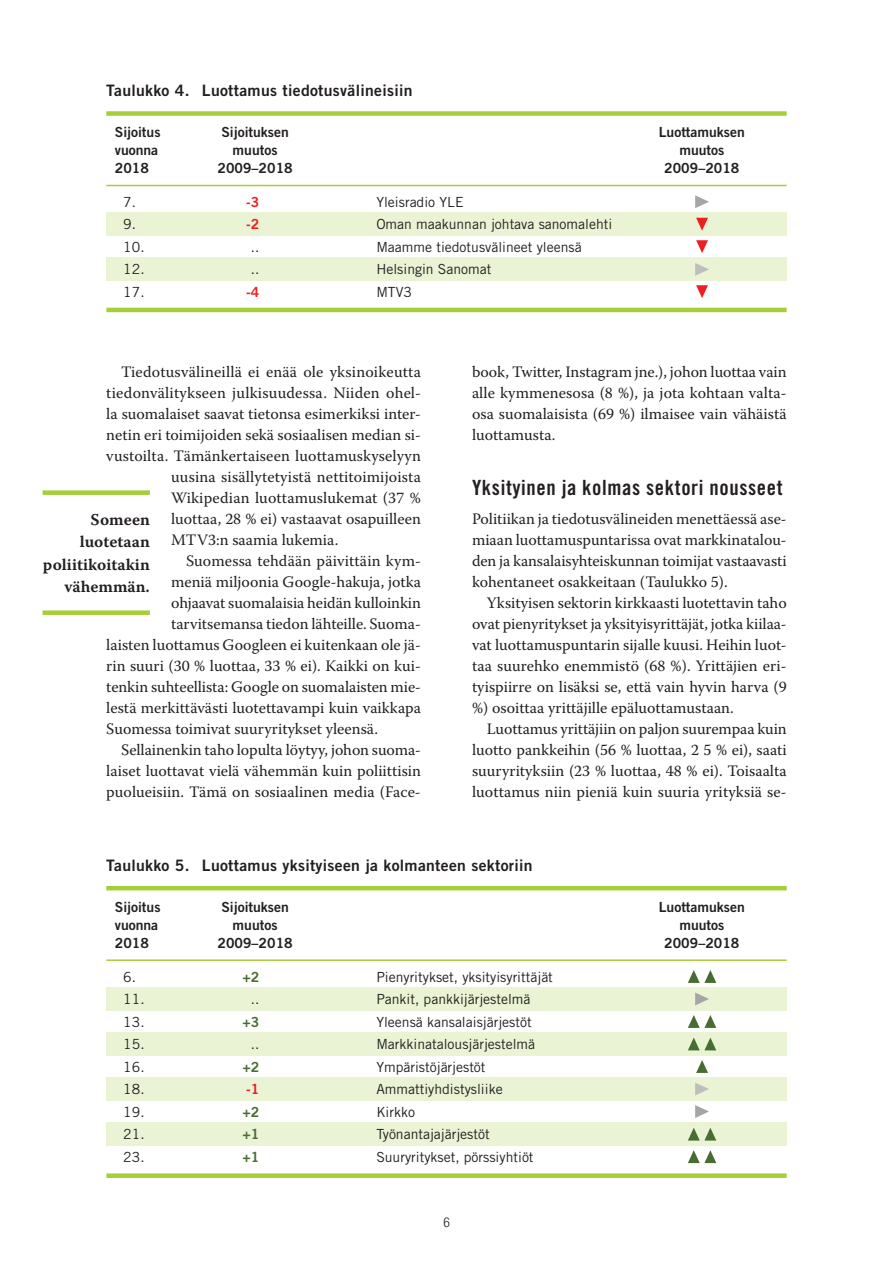
<style>
.page{position:relative;width:893px;height:1263px;background:#fff}
.page>*{position:absolute;margin:0;border:0;box-sizing:border-box;transform-origin:0 0}
.t1{font:21px "Trade Gothic LT Std Bd Cn 20";letter-spacing:.03em;color:#231f20}
.t2{font:16.5px/22.5px "Warnock Pro Semibold Capt";color:#231f20;text-align:right}
.t3{font:15.9px/21px "Warnock Pro";color:#231f20;text-align:justify}
.t4{font:15.75px "Trade Gothic LT Std Bd 2";letter-spacing:.02em;color:#231f20}
.t5{font:13.95px "Trade Gothic LT Std";color:#231f20}
.t6{font:13.95px "Trade Gothic LT Std Bd 2";color:#231f20}
.t7{font:13.95px "Trade Gothic LT Std Bd 2";color:#476d33}
.t8{font:13.95px "Trade Gothic LT Std Bd 2";color:#ee1d23}
.t9{font:300 condensed 13.5px "Helvetica Neue LT Std";color:#231f20}
</style>
<div class="page">
<div style="left:106px;top:258px;width:681px;height:23px;background:#eaf3d4"></div>
<div style="left:106px;top:213px;width:681px;height:23px;background:#eaf3d4"></div>
<hr style="left:106px;top:185px;width:681px;height:1px;background:#a6ce39">
<div style="left:106px;top:111px;width:681px;height:5px;background:#a6ce39"></div>
<hr style="left:106px;top:308px;width:681px;height:4px;background:#a6ce39">
<svg style="left:695px;top:263px;width:14px;height:13px"></svg>
<svg style="left:696px;top:285px;width:12px;height:13px"></svg>
<svg style="left:696px;top:240px;width:12px;height:13px"></svg>
<svg style="left:696px;top:218px;width:12px;height:13px"></svg>
<svg style="left:695px;top:195px;width:14px;height:13px"></svg>
<div style="left:106px;top:1077px;width:681px;height:24px;background:#eaf3d4"></div>
<div style="left:106px;top:1032px;width:681px;height:24px;background:#eaf3d4"></div>
<div style="left:106px;top:987px;width:681px;height:24px;background:#eaf3d4"></div>
<div style="left:106px;top:1122px;width:681px;height:24px;background:#eaf3d4"></div>
<hr style="left:106px;top:959px;width:681px;height:2px;background:#a6ce39">
<hr style="left:106px;top:886px;width:681px;height:4px;background:#a6ce39">
<div style="left:106px;top:1173px;width:681px;height:5px;background:#a6ce39"></div>
<svg style="left:688px;top:1015px;width:28px;height:13px"></svg>
<svg style="left:695px;top:1083px;width:14px;height:12px"></svg>
<svg style="left:688px;top:1037px;width:28px;height:13px"></svg>
<svg style="left:688px;top:1128px;width:28px;height:12px"></svg>
<svg style="left:696px;top:1060px;width:12px;height:13px"></svg>
<svg style="left:688px;top:1150px;width:28px;height:13px"></svg>
<svg style="left:688px;top:970px;width:28px;height:13px"></svg>
<svg style="left:695px;top:1105px;width:14px;height:13px"></svg>
<svg style="left:695px;top:992px;width:14px;height:13px"></svg>
<div style="left:43px;top:490px;width:107px;height:5px;background:#a6ce39"></div>
<div style="left:43px;top:610px;width:107px;height:5px;background:#a6ce39"></div>
<p class="t4" style="left:106px;top:81px;width:308px">Taulukko 4. Luottamus tiedotusvälineisiin</p>
<p class="t6" style="left:115px;top:124px;width:47px">Sijoitus</p>
<p class="t6" style="left:221px;top:124px;width:69px">Sijoituksen</p>
<p class="t6" style="left:659px;top:124px;width:88px">Luottamuksen</p>
<p class="t6" style="left:115px;top:142px;width:45px">vuonna</p>
<p class="t6" style="left:233px;top:142px;width:46px">muutos</p>
<p class="t6" style="left:679px;top:142px;width:46px">muutos</p>
<p class="t6" style="left:115px;top:160px;width:36px">2018</p>
<p class="t6" style="left:218px;top:160px;width:77px">2009–2018</p>
<p class="t6" style="left:664px;top:160px;width:77px">2009–2018</p>
<p class="t5" style="left:123px;top:194px;width:14px">7.</p>
<p class="t8" style="left:246px;top:193px;width:15px">-3</p>
<p class="t5" style="left:376px;top:194px;width:89px">Yleisradio YLE</p>
<p class="t5" style="left:123px;top:216px;width:14px">9.</p>
<p class="t8" style="left:246px;top:216px;width:15px">-2</p>
<p class="t5" style="left:376px;top:216px;width:237px">Oman maakunnan johtava sanomalehti</p>
<p class="t5" style="left:123px;top:239px;width:23px">10.</p>
<p class="t5" style="left:251px;top:239px;width:10px">..</p>
<p class="t5" style="left:376px;top:239px;width:207px">Maamme tiedotusvälineet yleensä</p>
<p class="t5" style="left:123px;top:261px;width:23px">12.</p>
<p class="t5" style="left:251px;top:261px;width:10px">..</p>
<p class="t5" style="left:376px;top:261px;width:117px">Helsingin Sanomat</p>
<p class="t5" style="left:123px;top:284px;width:23px">17.</p>
<p class="t8" style="left:246px;top:283px;width:15px">-4</p>
<p class="t5" style="left:376px;top:284px;width:37px">MTV3</p>
<p class="t3" style="left:121px;top:361px;width:301px">Tiedotusvälineillä ei enää ole yksinoikeutta</p>
<p class="t3" style="left:106px;top:382px;width:316px">tiedonvälitykseen julkisuudessa. Niiden ohel-</p>
<p class="t3" style="left:106px;top:403px;width:316px">la suomalaiset saavat tietonsa esimerkiksi inter-</p>
<p class="t3" style="left:106px;top:424px;width:316px">netin eri toimijoiden sekä sosiaalisen median si-</p>
<p class="t3" style="left:106px;top:445px;width:316px">vustoilta. Tämänkertaiseen luottamuskyselyyn</p>
<p class="t3" style="left:171px;top:466px;width:251px">uusina sisällytetyistä nettitoimijoista</p>
<p class="t3" style="left:171px;top:487px;width:251px">Wikipedian luottamuslukemat (37 %</p>
<p class="t3" style="left:171px;top:508px;width:251px">luottaa, 28 % ei) vastaavat osapuilleen</p>
<p class="t3" style="left:171px;top:529px;width:169px">MTV3:n saamia lukemia.</p>
<p class="t3" style="left:186px;top:550px;width:236px">Suomessa tehdään päivittäin kym-</p>
<p class="t3" style="left:171px;top:571px;width:251px">meniä miljoonia Google-hakuja, jotka</p>
<p class="t3" style="left:171px;top:592px;width:251px">ohjaavat suomalaisia heidän kulloinkin</p>
<p class="t3" style="left:171px;top:613px;width:251px">tarvitsemansa tiedon lähteille. Suoma-</p>
<p class="t3" style="left:106px;top:634px;width:316px">laisten luottamus Googleen ei kuitenkaan ole jä-</p>
<p class="t3" style="left:106px;top:655px;width:316px">rin suuri (30 % luottaa, 33 % ei). Kaikki on kui-</p>
<p class="t3" style="left:106px;top:676px;width:316px">tenkin suhteellista: Google on suomalaisten mie-</p>
<p class="t3" style="left:106px;top:697px;width:316px">lestä merkittävästi luotettavampi kuin vaikkapa</p>
<p class="t3" style="left:106px;top:718px;width:273px">Suomessa toimivat suuryritykset yleensä.</p>
<p class="t3" style="left:121px;top:739px;width:301px">Sellainenkin taho lopulta löytyy, johon suoma-</p>
<p class="t3" style="left:106px;top:760px;width:316px">laiset luottavat vielä vähemmän kuin poliittisin</p>
<p class="t3" style="left:106px;top:781px;width:316px">puolueisiin. Tämä on sosiaalinen media (Face-</p>
<p class="t2" style="left:43px;top:508px;width:108px">Someen luotetaan poliitikoitakin vähemmän.</p>
<p class="t3" style="left:472px;top:361px;width:316px">book, Twitter, Instagram jne.), johon luottaa vain alle kymmenesosa (8 %), ja jota kohtaan valta&shy;osa suomalaisista (69 %) ilmaisee vain vähäistä luottamusta.</p>
<h1 class="t1" style="left:472px;top:475px;width:312px">Yksityinen ja kolmas sektori nousseet</h1>
<p class="t3" style="left:472px;top:508px;width:316px">Politiikan ja tiedotusvälineiden menettäessä ase&shy;miaan luottamuspuntarissa ovat markkinatalou&shy;den ja kansalaisyhteiskunnan toimijat vastaavasti kohentaneet osakkeitaan (Taulukko 5).</p>
<p class="t3" style="left:472px;top:592px;width:316px;text-indent:15px">Yksityisen sektorin kirkkaasti luotettavin taho ovat pienyritykset ja yksityisyrittäjät, jotka kiilaa&shy;vat luottamuspuntarin sijalle kuusi. Heihin luot&shy;taa suurehko enemmistö (68 %). Yrittäjien eri&shy;tyispiirre on lisäksi se, että vain hyvin harva (9 %) osoittaa yrittäjille epäluottamustaan.</p>
<p class="t3" style="left:472px;top:718px;width:316px;text-indent:15px">Luottamus yrittäjiin on paljon suurempaa kuin luotto pankkeihin (56 % luottaa, 2 5 % ei), saati suuryrityksiin (23 % luottaa, 48 % ei). Toisaalta luottamus niin pieniä kuin suuria yrityksiä se-</p>
<p class="t4" style="left:106px;top:856px;width:428px">Taulukko 5. Luottamus yksityiseen ja kolmanteen sektoriin</p>
<p class="t6" style="left:115px;top:898px;width:47px">Sijoitus</p>
<p class="t6" style="left:221px;top:898px;width:69px">Sijoituksen</p>
<p class="t6" style="left:659px;top:898px;width:88px">Luottamuksen</p>
<p class="t6" style="left:115px;top:916px;width:45px">vuonna</p>
<p class="t6" style="left:233px;top:916px;width:46px">muutos</p>
<p class="t6" style="left:679px;top:916px;width:46px">muutos</p>
<p class="t6" style="left:115px;top:934px;width:36px">2018</p>
<p class="t6" style="left:218px;top:934px;width:77px">2009–2018</p>
<p class="t6" style="left:664px;top:934px;width:77px">2009–2018</p>
<p class="t5" style="left:123px;top:968px;width:14px">6.</p>
<p class="t7" style="left:242px;top:968px;width:18px">+2</p>
<p class="t5" style="left:376px;top:968px;width:178px">Pienyritykset, yksityisyrittäjät</p>
<p class="t5" style="left:123px;top:991px;width:23px">11.</p>
<p class="t5" style="left:251px;top:991px;width:10px">..</p>
<p class="t5" style="left:376px;top:991px;width:156px">Pankit, pankkijärjestelmä</p>
<p class="t5" style="left:123px;top:1013px;width:23px">13.</p>
<p class="t7" style="left:242px;top:1013px;width:18px">+3</p>
<p class="t5" style="left:376px;top:1013px;width:157px">Yleensä kansalaisjärjestöt</p>
<p class="t5" style="left:123px;top:1036px;width:23px">15.</p>
<p class="t5" style="left:251px;top:1036px;width:10px">..</p>
<p class="t5" style="left:376px;top:1036px;width:160px">Markkinatalousjärjestelmä</p>
<p class="t5" style="left:123px;top:1058px;width:23px">16.</p>
<p class="t7" style="left:242px;top:1058px;width:18px">+2</p>
<p class="t5" style="left:376px;top:1058px;width:111px">Ympäristöjärjestöt</p>
<p class="t5" style="left:123px;top:1081px;width:23px">18.</p>
<p class="t8" style="left:246px;top:1080px;width:15px">-1</p>
<p class="t5" style="left:376px;top:1081px;width:128px">Ammattiyhdistysliike</p>
<p class="t5" style="left:123px;top:1103px;width:23px">19.</p>
<p class="t7" style="left:242px;top:1103px;width:18px">+2</p>
<p class="t5" style="left:376px;top:1103px;width:40px">Kirkko</p>
<p class="t5" style="left:123px;top:1126px;width:23px">21.</p>
<p class="t7" style="left:242px;top:1125px;width:18px">+1</p>
<p class="t5" style="left:376px;top:1126px;width:115px">Työnantajajärjestöt</p>
<p class="t5" style="left:123px;top:1148px;width:23px">23.</p>
<p class="t7" style="left:242px;top:1148px;width:18px">+1</p>
<p class="t5" style="left:376px;top:1148px;width:159px">Suuryritykset, pörssiyhtiöt</p>
<p class="t9" style="left:443px;top:1214px;width:8px">6</p>
</div>
